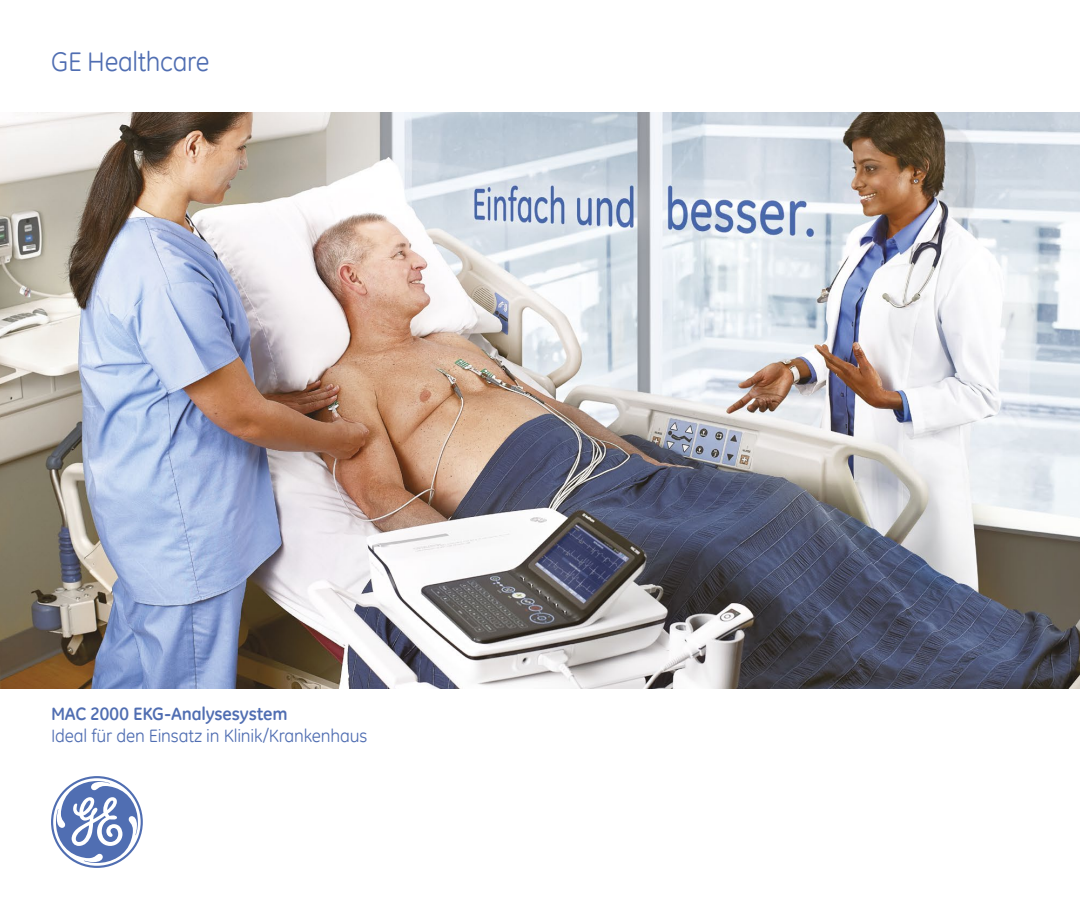
<style>
.page{position:relative;width:1080px;height:919px;background:#fff}
.page>*{position:absolute;margin:0;border:0;box-sizing:border-box;transform-origin:0 0}
.t1{font:27px "GE Inspira";letter-spacing:-.015em;color:#506eb2}
.t2{font:18px "GE Inspira";letter-spacing:-.01em;color:#506eb2}
.t3{font:700 18px "GE Inspira";letter-spacing:-.01em;color:#506eb2}
</style>
<div class="page">
<img style="left:0;top:113px;width:1080px;height:575px">
<svg style="left:51px;top:776px;width:92px;height:91px"></svg>
<h1 class="t1" style="left:51px;top:45px;width:160px">GE Healthcare</h1>
<p class="t3" style="left:51px;top:701px;width:238px">MAC 2000 EKG-Analysesystem</p>
<p class="t2" style="left:51px;top:724px;width:318px">Ideal für den Einsatz in Klinik/Krankenhaus</p>
</div>
